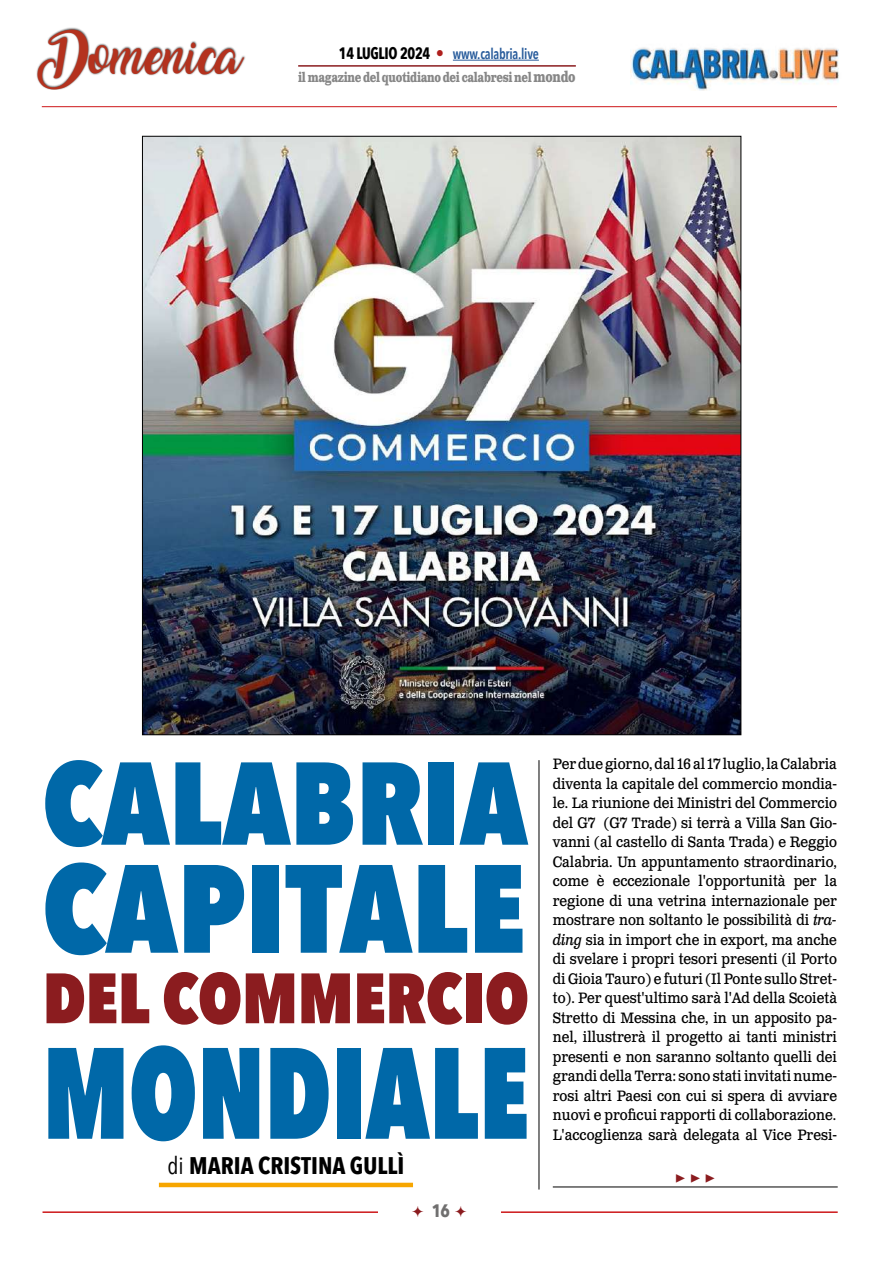
<style>
.page{position:relative;width:893px;height:1263px;background:#fff}
.page>*{position:absolute;margin:0;border:0;box-sizing:border-box;transform-origin:0 0}
.t1{font:800 128.25px "Avenir Next Condensed";color:#0068a8;scale:.83 1}
.t2{font:800 123.9px "Avenir Next Condensed";color:#0068a8}
.t3{font:800 116.25px "Avenir Next Condensed";color:#0068a8}
.t4{font:800 70.35px "Avenir Next Condensed";color:#8b1c1f}
.t5{font:33px "Amarillo";color:#b4321e}
.t6{font:700 24px "Avenir Next Condensed";color:#000}
.t7{font:700 18px "Minion Pro";color:#8b1c1f}
.t8{font:700 18px "Avenir Next Condensed";color:#706f6f}
.t9{font:15px/19.5px "Clarendon Text Pro";color:#000;text-align:justify;scale:.9 1}
.t10{font:600 15px "Avenir Next Condensed";letter-spacing:-.02em;color:#275b9b;scale:.9 1}
.t11{font:700 13.5px "Clarendon Text Pro";letter-spacing:-.03em;color:#878787;scale:.75 1}
.s1{font-weight:700;font-size:16.5px;color:#000}
.s2{font-family:"Clarendon Text Pro";font-weight:700;font-size:16.5px;color:#af1f1d}
.s3{font-size:15px}
.s4{font-weight:400}
.s5{font-style:italic}
</style>
<div class="page">
<hr style="left:453px;top:60px;width:86px;height:1px;background:#275b9b">
<hr style="left:298px;top:65px;width:278px;height:2px;background:#8b1c1f">
<img style="left:631px;top:47px;width:208px;height:44px">
<hr style="left:42px;top:106px;width:795px;height:1px;background:#cd1719">
<div style="left:36px;top:27px;width:210px;height:63px;background:#000;opacity:.75"></div>
<hr style="left:43px;top:1211px;width:795px;height:2px;background:#cd1719">
<div style="left:378px;top:1199px;width:122px;height:29px;background:#fff"></div>
<hr style="left:553px;top:1187px;width:285px;height:1px;background:#000">
<img style="left:144px;top:138px;width:595px;height:595px">
<hr style="left:159px;top:1183px;width:254px;height:4px;background:#f7a600">
<hr style="left:539px;top:760px;width:1px;height:429px;background:#000">
<h3 class="t5" style="left:43px;top:43px;width:200px">Domenica</h3>
<p class="t10" style="left:339px;top:41px;width:224px"><span class="s1">14 LUGLIO 2024</span> <span class="s2">•</span> www.calabria.live</p>
<p class="t11" style="left:298px;top:69px;width:371px">il magazine del quotidiano dei calabresi nel <span class="s3">mondo</span></p>
<h3 class="t3" style="left:43px;top:731px;width:487px">CALABRIA</h3>
<h2 class="t2" style="left:43px;top:832px;width:484px">CAPITALE</h2>
<h3 class="t4" style="left:43px;top:954px;width:488px">DEL COMMERCIO</h3>
<h1 class="t1" style="left:43px;top:1013px;width:587px">MONDIALE</h1>
<h3 class="t6" style="left:167px;top:1151px;width:239px"><span class="s4">di</span> MARIA CRISTINA GULLÌ</h3>
<p class="t8" style="left:432px;top:1200px;width:19px">16</p>
<p class="t9" style="left:553px;top:755px;width:317px">Per due giorno, dal 16 al 17 luglio, la Calabria diventa la capitale del commercio mondia&shy;le. La riunione dei Ministri del Commercio del G7 (G7 Trade) si terrà a Villa San Gio&shy;vanni (al castello di Santa Trada) e Reggio Calabria. Un appuntamento straordinario, come è eccezionale l'opportunità per la regione di una vetrina internazionale per mostrare non soltanto le possibilità di <span class="s5">tra&shy;ding</span> sia in import che in export, ma anche di svelare i propri tesori presenti (il Porto di Gioia Tauro) e futuri (Il Ponte sullo Stret&shy;to). Per quest'ultimo sarà l'Ad della Scoietà Stretto di Messina che, in un apposito pa&shy;nel, illustrerà il progetto ai tanti ministri presenti e non saranno soltanto quelli dei grandi della Terra: sono stati invitati nume&shy;rosi altri Paesi con cui si spera di avviare nuovi e proficui rapporti di collaborazione.<br>L'accoglienza sarà delegata al Vice Presi-</p>
<p class="t7" style="left:675px;top:1164px;width:42px">▶ ▶ ▶</p>
</div>
